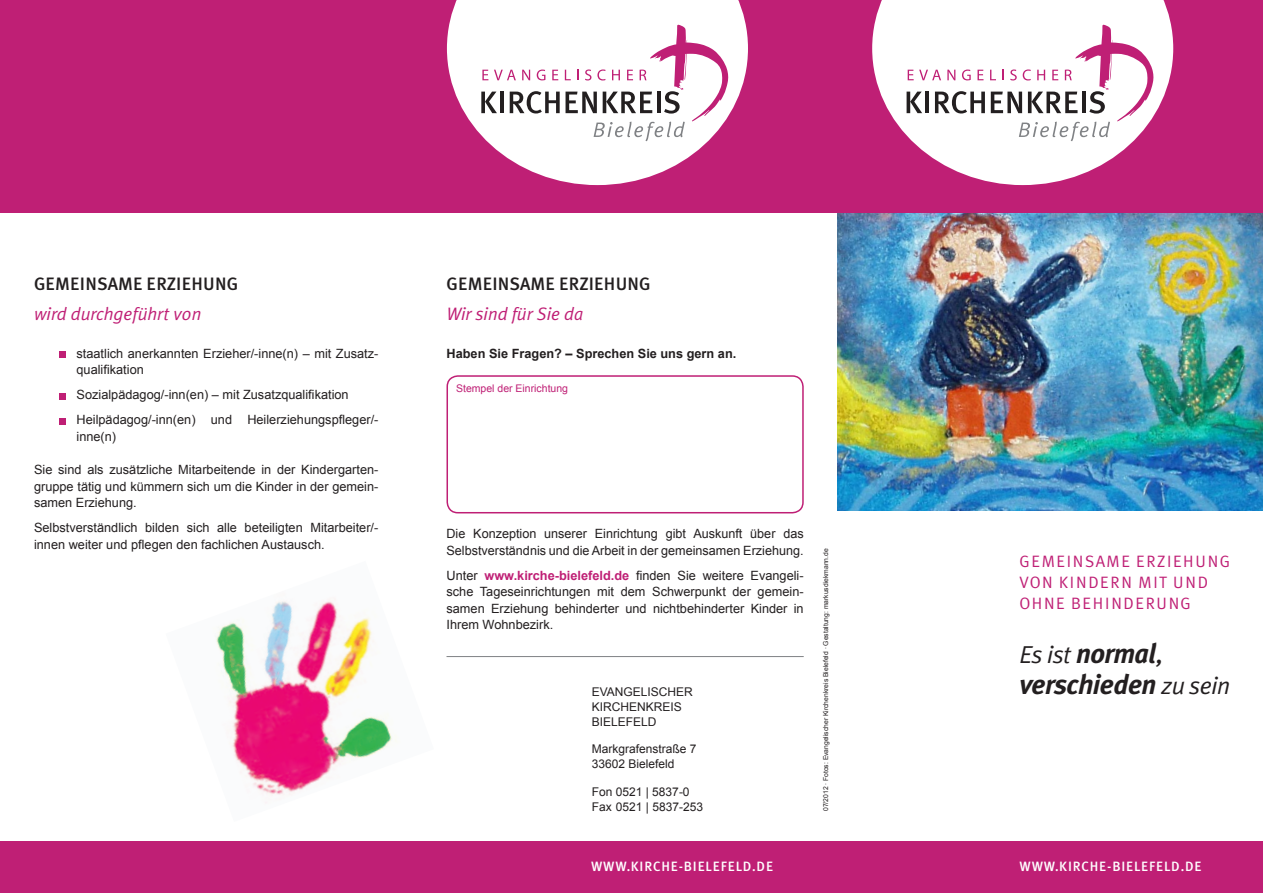
<style>
.page{position:relative;width:1263px;height:893px;background:#fff}
.page>*{position:absolute;margin:0;border:0;box-sizing:border-box;transform-origin:0 0}
.t1{font:italic 700 27.6px/30.6px "Meta Plus";letter-spacing:-.02em;color:#231f20}
.t2{font:500 18px "Meta Plus";letter-spacing:.01em;color:#231f20}
.t3{font:italic 18px "Meta Plus Normal";color:#bf1f75}
.t4{font:16.5px/21px "Meta Plus Normal";letter-spacing:.105em;color:#bf1f75}
.t5{font:500 13.5px "Meta Plus";letter-spacing:.06em;color:#fff}
.t6{font:12.75px/16.5px "Arial";color:#231f20}
.t7{font:700 12.75px "Arial";color:#231f20}
.t8{font:12px/15px "Arial";color:#231f20}
.t9{font:10.5px "Arial";color:#bf1f75}
.t10{font:6.75px "Arial";color:#231f20}
.s1{font-weight:700;color:#bf1f75}
.s2{font-family:"Meta Plus Normal";font-weight:400;font-size:24.45px}
.s3{font-family:"Meta Plus Normal";font-weight:400}
</style>
<div class="page">
<img style="left:216px;top:600px;width:180px;height:203px">
<img style="left:838px;top:213px;width:425px;height:297px">
<div style="left:0;top:0;width:1263px;height:213px;background:#bf1f75"></div>
<div style="left:833px;top:842px;width:430px;height:51px;background:#bf1f75"></div>
<svg style="left:872px;top:0;width:301px;height:185px;fill:#fff"></svg>
<svg style="left:906px;top:25px;width:248px;height:116px;background:#eadee4"></svg>
<svg style="left:447px;top:0;width:301px;height:185px;fill:#fff"></svg>
<svg style="left:481px;top:25px;width:248px;height:116px;background:#eadee4"></svg>
<div style="left:0;top:842px;width:833px;height:51px;background:#bf1f75"></div>
<div style="left:60px;top:351px;width:6px;height:7px;background:#bf1f75"></div>
<svg style="left:60px;top:393px;width:6px;height:6px"></svg>
<svg style="left:60px;top:418px;width:6px;height:6px"></svg>
<div style="left:446px;top:375px;width:358px;height:138px;border:2px solid #bf1f75;border-radius:11px"></div>
<hr style="left:446px;top:656px;width:358px;height:1px;background:#808285">
<h2 class="t2" style="left:34px;top:273px;width:204px">GEMEINSAME ERZIEHUNG</h2>
<h2 class="t3" style="left:34px;top:303px;width:169px">wird durchgeführt von</h2>
<p class="t6" style="left:77px;top:345px;width:303px">staatlich anerkannten Erzieher/-inne(n) – mit Zusatz&shy;qualifikation</p>
<p class="t6" style="left:77px;top:382px;width:303px;line-height:25px">Sozialpädagog/-inn(en) – mit Zusatzqualifikation<br>Heilpädagog/-inn(en) und Heilerziehungspfleger/-</p>
<p class="t6" style="left:77px;top:428px;width:41px">inne(n)</p>
<p class="t6" style="left:34px;top:462px;width:346px;text-align:justify">Sie sind als zusätzliche Mitarbeitende in der Kindergarten&shy;gruppe tätig und kümmern sich um die Kinder in der gemein&shy;samen Erziehung.</p>
<p class="t6" style="left:34px;top:520px;width:346px">Selbstverständlich bilden sich alle beteiligten Mitarbeiter/- innen weiter und pflegen den fachlichen Austausch.</p>
<h2 class="t2" style="left:446px;top:273px;width:204px">GEMEINSAME ERZIEHUNG</h2>
<h2 class="t3" style="left:446px;top:303px;width:138px">Wir sind für Sie da</h2>
<p class="t7" style="left:446px;top:345px;width:291px">Haben Sie Fragen? – Sprechen Sie uns gern an.</p>
<p class="t9" style="left:456px;top:382px;width:114px">Stempel der Einrichtung</p>
<p class="t6" style="left:446px;top:525px;width:359px">Die Konzeption unserer Einrichtung gibt Auskunft über das<br>Selbstverständnis und die Arbeit in der gemeinsamen Erziehung.</p>
<p class="t6" style="left:446px;top:567px;width:359px;text-align:justify">Unter <span class="s1">www.kirche-bielefeld.de</span> finden Sie weitere Evangeli&shy;sche Tageseinrichtungen mit dem Schwerpunkt der gemein&shy;samen Erziehung behinderter und nichtbehinderter Kinder in I hrem Wohnbezirk.</p>
<p class="t8" style="left:592px;top:684px;width:103px">Evangelischer<br>Kirchenkreis<br>Bielefeld</p>
<p class="t8" style="left:592px;top:742px;width:106px">Markgrafenstraße 7<br>33602 Bielefeld</p>
<p class="t8" style="left:592px;top:784px;width:113px">Fon 0521 | 5837-0<br>Fax 0521 | 5837-253</p>
<p class="t5" style="left:591px;top:859px;width:184px">WWW.KIRCHE-BIELEFELD.DE</p>
<p class="t10" style="left:821px;top:811px;width:264px;rotate:-90deg">07/2012 ∙ Fotos: Evangelischer Kirchenkreis Bielefeld ∙ Gestaltung: markusdiekmann.de</p>
<p class="t4" style="left:1019px;top:551px;width:210px">GEMEINSAME ERZIEHUNG<br>VON KINDERN MIT UND<br>OHNE BEHINDERUNG</p>
<h1 class="t1" style="left:1019px;top:638px;width:212px"><span class="s2">Es ist</span> normal<span class="s3">, </span>verschieden <span class="s2">zu sein</span></h1>
<p class="t5" style="left:1019px;top:859px;width:184px">WWW.KIRCHE-BIELEFELD.DE</p>
</div>
